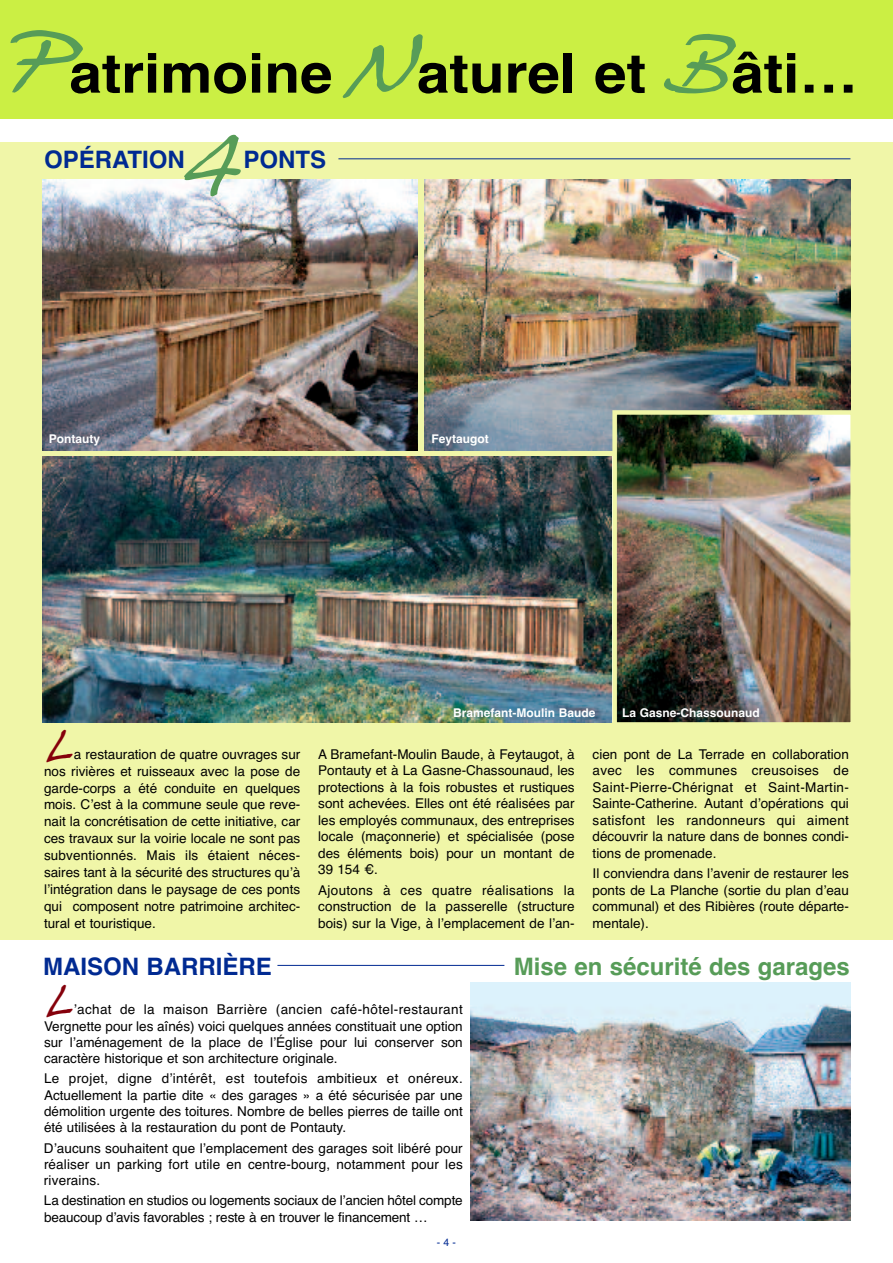
<style>
.page{position:relative;width:893px;height:1263px;background:#fff}
.page>*{position:absolute;margin:0;border:0;box-sizing:border-box;transform-origin:0 0}
.t1{font:72.9px "Hans Hand";color:#579c58;scale:1.07 1}
.t2{font:700 54.75px "Helvetica";color:#000;scale:1.07 1}
.t3{font:38.1px "Hans Hand";color:#85000b}
.t4{font:700 24px "Helvetica";color:#002a92}
.t5{font:700 24px "Helvetica";color:#579c58}
.t6{font:13.5px/16.5px "Helvetica";color:#000;text-align:justify}
.t7{font:700 12px "Helvetica";color:#fff}
.t8{font:10.5px "Helvetica";color:#002a92}
.s1{font-family:"Hans Hand";font-weight:400;font-size:72.9px;color:#579c58}
</style>
<div class="page">
<div style="left:0;top:142px;width:893px;height:797px;background:#f0f6a8"></div>
<img style="left:43px;top:457px;width:569px;height:265px">
<img style="left:43px;top:180px;width:375px;height:270px">
<div style="left:0;top:0;width:893px;height:119px;background:#cbef44"></div>
<hr style="left:338px;top:158px;width:512px;height:1px;background:#002a92">
<hr style="left:277px;top:965px;width:227px;height:1px;background:#002a92">
<img style="left:470px;top:982px;width:380px;height:238px">
<img style="left:425px;top:180px;width:425px;height:270px">
<img style="left:617px;top:415px;width:233px;height:307px">
<div style="left:612px;top:410px;width:243px;height:317px;border:4px solid #f0f6a8"></div>
<h2 class="t2" style="left:2px;top:42px;width:802px"><span class="s1">P</span>atrimoine <span class="s1">N</span>aturel et <span class="s1">B</span>âti…</h2>
<h1 class="t1" style="left:184px;top:127px;width:57px">4</h1>
<h3 class="t4" style="left:44px;top:146px;width:142px">OPÉRATION</h3>
<h3 class="t4" style="left:244px;top:146px;width:84px">PONTS</h3>
<p class="t7" style="left:49px;top:432px;width:53px">Pontauty</p>
<p class="t7" style="left:432px;top:432px;width:59px">Feytaugot</p>
<p class="t7" style="left:453px;top:706px;width:144px">Bramefant-Moulin Baude</p>
<p class="t7" style="left:622px;top:706px;width:139px">La Gasne-Chassounaud</p>
<h3 class="t3" style="left:46px;top:725px;width:29px">L</h3>
<p class="t6" style="left:44px;top:746px;width:258px;text-indent:30px">a restauration de quatre ouvrages sur nos rivières et ruisseaux avec la pose de garde-corps a été conduite en quelques mois. C’est à la commune seule que reve&shy;nait la concrétisation de cette initiative, car ces travaux sur la voirie locale ne sont pas subventionnés. Mais ils étaient néces&shy;saires tant à la sécurité des structures qu’à l’intégration dans le paysage de ces ponts qui composent notre patrimoine architec&shy;tural et touristique.</p>
<p class="t6" style="left:318px;top:746px;width:258px">A Bramefant-Moulin Baude, à Feytaugot, à Pontauty et à La Gasne-Chassounaud, les protections à la fois robustes et rustiques sont achevées. Elles ont été réalisées par les employés communaux, des entreprises locale (maçonnerie) et spécialisée (pose des éléments bois) pour un montant de 39 154 €.</p>
<p class="t6" style="left:318px;top:882px;width:258px">Ajoutons à ces quatre réalisations la construction de la passerelle (structure bois) sur la Vige, à l’emplacement de l’an-</p>
<p class="t6" style="left:593px;top:746px;width:258px">cien pont de La Terrade en collaboration avec les communes creusoises de Saint-Pierre-Chérignat et Saint-Martin-Sainte-Catherine. Autant d’opérations qui satisfont les randonneurs qui aiment découvrir la nature dans de bonnes condi&shy;tions de promenade.</p>
<p class="t6" style="left:593px;top:865px;width:258px">Il conviendra dans l’avenir de restaurer les ponts de La Planche (sortie du plan d’eau communal) et des Ribières (route départe&shy;mentale).</p>
<h3 class="t4" style="left:43px;top:952px;width:230px">MAISON BARRIÈRE</h3>
<h3 class="t5" style="left:514px;top:952px;width:338px">Mise en sécurité des garages</h3>
<p class="t6" style="left:44px;top:1001px;width:420px;text-indent:30px">’achat de la maison Barrière (ancien café-hôtel-restaurant Vergnette pour les aînés) voici quelques années constituait une option sur l’aménagement de la place de l’Église pour lui conserver son caractère historique et son architecture originale.</p>
<p class="t6" style="left:44px;top:1071px;width:420px">Le projet, digne d’intérêt, est toutefois ambitieux et onéreux.<br>Actuellement la partie dite « des garages » a été sécurisée par une démolition urgente des toitures. Nombre de belles pierres de taille ont été utilisées à la restauration du pont de Pontauty.</p>
<p class="t6" style="left:44px;top:1140px;width:420px">D’aucuns souhaitent que l’emplacement des garages soit libéré pour réaliser un parking fort utile en centre-bourg, notamment pour les riverains.</p>
<p class="t6" style="left:44px;top:1192px;width:420px">La destination en studios ou logements sociaux de l’ancien hôtel compte beaucoup d’avis favorables ; reste à en trouver le financement …</p>
<h3 class="t3" style="left:46px;top:980px;width:29px">L</h3>
<p class="t8" style="left:437px;top:1236px;width:21px">-4-</p>
</div>
